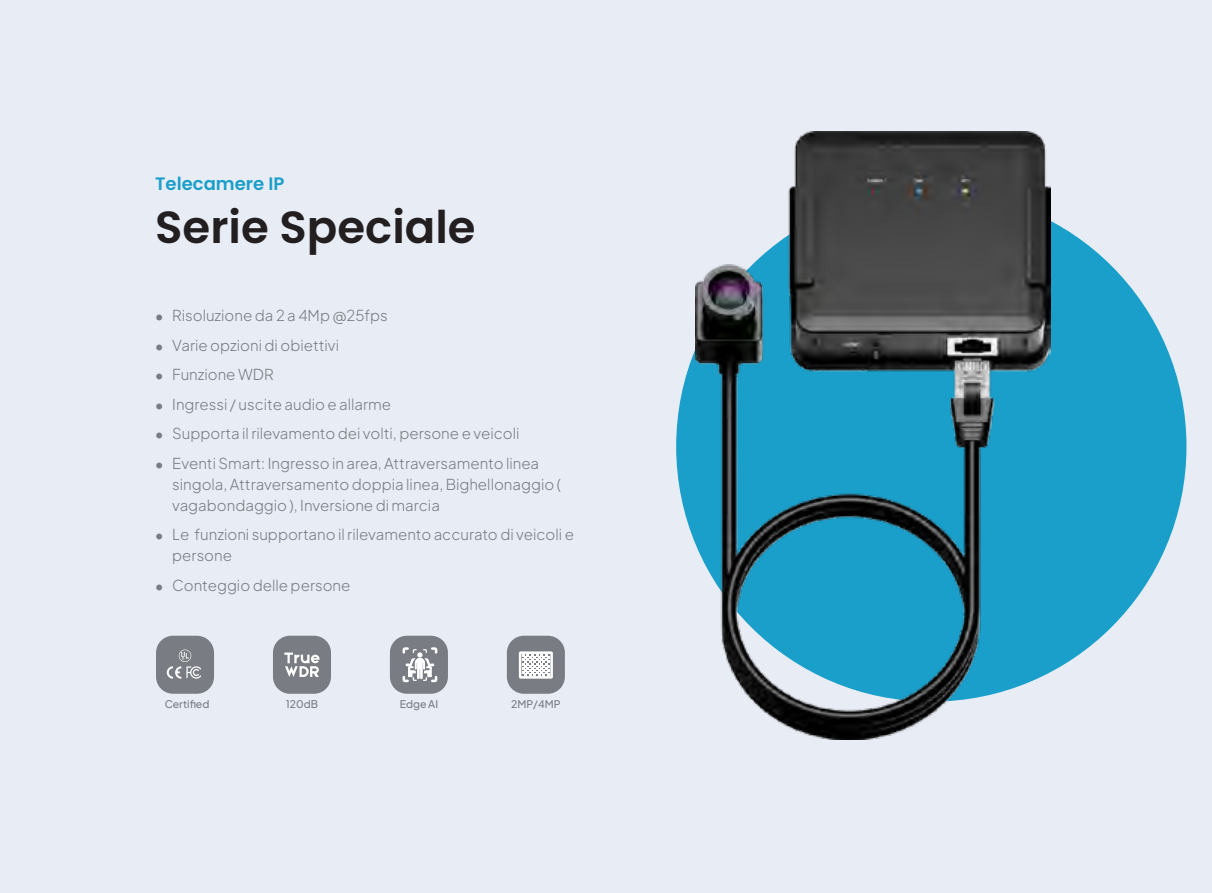
<style>
.page{position:relative;width:1212px;height:893px;background:#e8edf5}
.page>*{position:absolute;margin:0;border:0;box-sizing:border-box;transform-origin:0 0}
.t1{font:600 45px "Poppins";color:#231f20}
.t2{font:600 18px "Poppins";color:#1a9fca}
.t3{font:15px/21px "Plus Jakarta Sans";color:#797c82}
.图标文字{font:10.5px "Plus Jakarta Sans";color:#797c82}
</style>
<div class="page">
<div style="left:676px;top:191px;width:510px;height:511px;background:#1a9fca;border-radius:50%"></div>
<img style="left:695px;top:131px;width:355px;height:608px">
<div style="left:156px;top:636px;width:58px;height:58px;background:#797c82;border-radius:17px"></div>
<div style="left:273px;top:636px;width:58px;height:58px;background:#797c82;border-radius:17px"></div>
<div style="left:390px;top:636px;width:58px;height:58px;background:#797c82;border-radius:17px"></div>
<div style="left:507px;top:636px;width:58px;height:58px;background:#797c82;border-radius:17px"></div>
<svg style="left:167px;top:649px;width:34px;height:30px"></svg>
<svg style="left:402px;top:647px;width:35px;height:35px"></svg>
<svg style="left:284px;top:652px;width:36px;height:25px"></svg>
<svg style="left:519px;top:651px;width:34px;height:28px"></svg>
<p class="t2" style="left:155px;top:173px;width:131px">Telecamere IP</p>
<p class="t1" style="left:155px;top:201px;width:322px">Serie Speciale</p>
<p class="t3" style="left:172px;top:304px;width:217px">Risoluzione da 2 a 4Mp @25fps</p>
<p class="t3" style="left:172px;top:333px;width:168px">Varie opzioni di obiettivi</p>
<p class="t3" style="left:172px;top:363px;width:103px">Funzione WDR</p>
<p class="t3" style="left:172px;top:392px;width:220px">Ingressi / uscite audio e allarme</p>
<p class="t3" style="left:172px;top:422px;width:349px">Supporta il rilevamento dei volti, persone e veicoli</p>
<p class="t3" style="left:172px;top:451px;width:390px">Eventi Smart: Ingresso in area, Attraversamento linea singola, Attraversamento doppia linea, Bighellonaggio ( vagabondaggio ), Inversione di marcia</p>
<p class="t3" style="left:172px;top:523px;width:403px">Le funzioni supportano il rilevamento accurato di veicoli e persone</p>
<p class="t3" style="left:172px;top:573px;width:180px">Conteggio delle persone</p>
<p class="图标文字" style="left:165px;top:696px;width:46px">Certified</p>
<p class="图标文字" style="left:286px;top:696px;width:34px">120dB</p>
<p class="图标文字" style="left:400px;top:696px;width:40px">Edge AI</p>
<p class="图标文字" style="left:511px;top:696px;width:51px">2MP/4MP</p>
</div>
